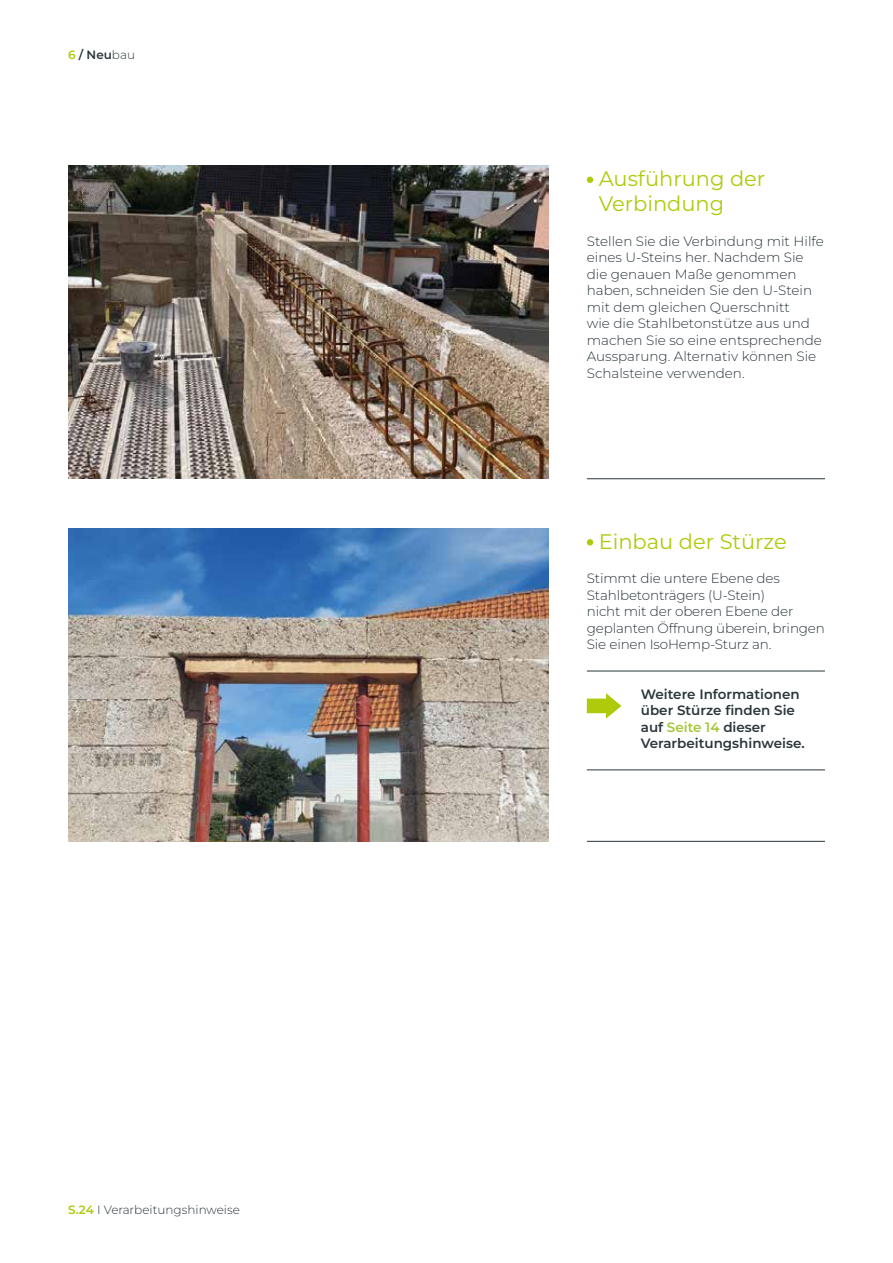
<style>
.page{position:relative;width:893px;height:1263px;background:#fff}
.page>*{position:absolute;margin:0;border:0;box-sizing:border-box;transform-origin:0 0}
.t1{font:21px/25.2px "Montserrat";color:#afca0b}
.t2{font:300 13.5px/16.5px "Montserrat";color:#2a363b}
.t3{font:600 13.5px/16.5px "Montserrat";color:#2a363b}
.t4{font:300 12px "Montserrat";color:#2a363b}
.t5{font:600 12px "Montserrat";color:#2a363b}
.s1{color:#afca0b}
.s2{font-weight:300}
.s3{font-weight:600;color:#afca0b}
.s4{color:#a5c73d}
</style>
<div class="page">
<img style="left:68px;top:166px;width:481px;height:313px">
<img style="left:68px;top:528px;width:481px;height:313px">
<svg style="left:587px;top:177px;width:6px;height:6px"></svg>
<div style="left:587px;top:539px;width:6px;height:7px;background:#afca0b;border-radius:50%"></div>
<hr style="left:587px;top:478px;width:238px;height:1px;background:#2a363b">
<hr style="left:587px;top:841px;width:238px;height:1px;background:#2a363b">
<hr style="left:587px;top:770px;width:238px;height:1px;background:#2a363b">
<hr style="left:587px;top:671px;width:238px;height:1px;background:#2a363b">
<svg style="left:587px;top:693px;width:34px;height:26px"></svg>
<p class="t5" style="left:68px;top:47px;width:69px"><span class="s1">6</span> / Neu<span class="s2">bau</span></p>
<p class="t4" style="left:68px;top:1202px;width:173px"><span class="s3">S.24</span> I Verarbeitungshinweise</p>
<h1 class="t1" style="left:599px;top:166px;width:168px">Ausführung der<br>Verbindung</h1>
<p class="t2" style="left:587px;top:232px;width:239px">Stellen Sie die Verbindung mit Hilfe eines U-Steins her. Nachdem Sie die genauen Maße genommen haben, schneiden Sie den U-Stein mit dem gleichen Querschnitt<br>wie die Stahlbetonstütze aus und machen Sie so eine entsprechende<br>Aussparung. Alternativ können Sie<br>Schalsteine verwenden.</p>
<h1 class="t1" style="left:599px;top:528px;width:190px">Einbau der Stürze</h1>
<p class="t2" style="left:587px;top:570px;width:240px">Stimmt die untere Ebene des<br>Stahlbetonträgers (U-Stein)<br>nicht mit der oberen Ebene der geplanten Öffnung überein, bringen<br>Sie einen IsoHemp-Sturz an.</p>
<p class="t3" style="left:641px;top:685px;width:165px">Weitere Informationen über Stürze finden Sie auf <span class="s4">Seite 14</span> dieser<br>Verarbeitungshinweise.</p>
</div>
